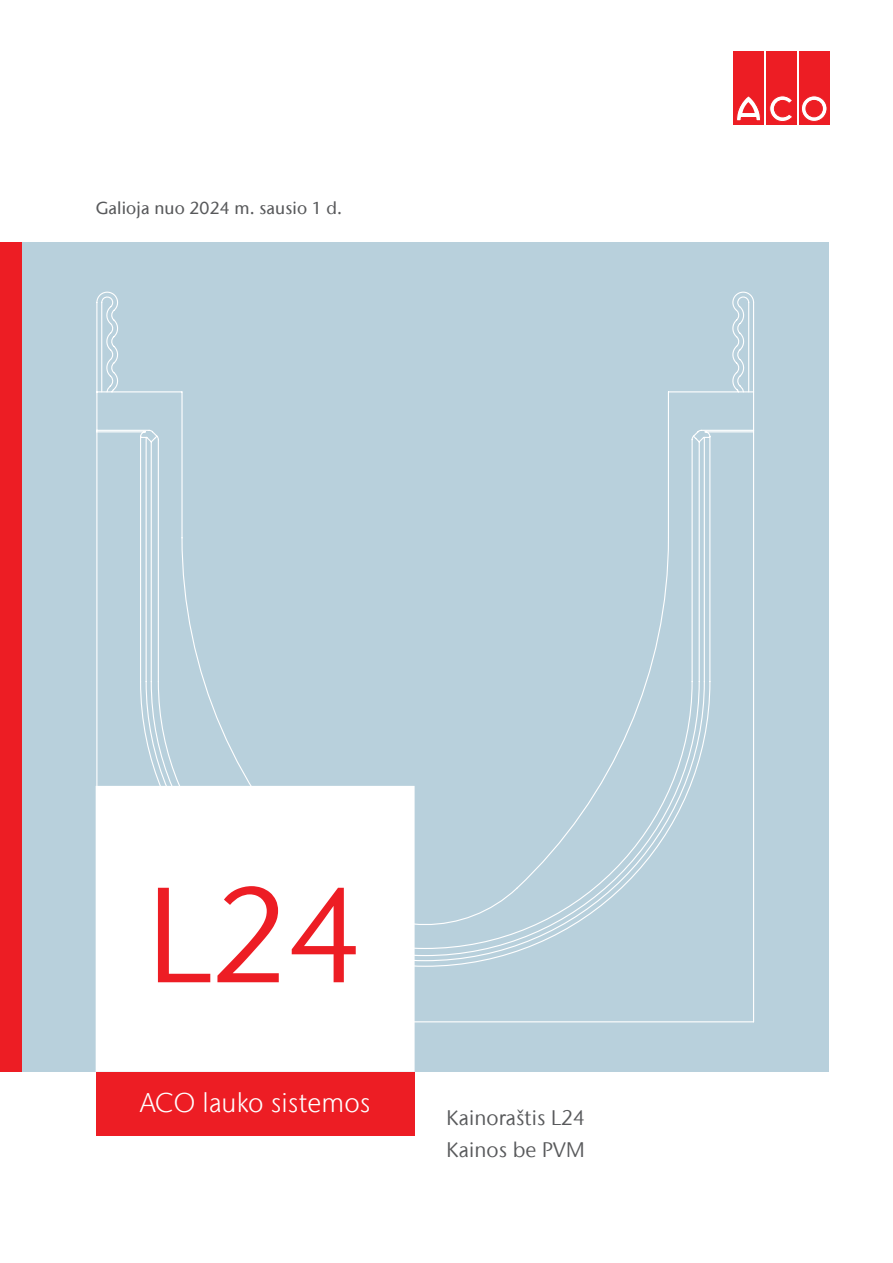
<style>
.page{position:relative;width:893px;height:1263px;background:#fff}
.page>*{position:absolute;margin:0;border:0;box-sizing:border-box;transform-origin:0 0}
.t1{font:135px "Stone Sans IIITC Com";color:#ed1d24}
.t2{font:300 27px "Stone Sans IIITC Com";letter-spacing:.005em;color:#fff}
.t3{font:21px/31.5px "Stone Sans IIITC Com";letter-spacing:.005em;color:#58595b}
.t4{font:500 17.25px "Stone Sans IIITC Com";letter-spacing:.01em;color:#58595b}
</style>
<div class="page">
<div style="left:21px;top:242px;width:808px;height:829px;background:#b8d0dc"></div>
<svg style="left:95px;top:291px;width:660px;height:732px"></svg>
<div style="left:733px;top:51px;width:31px;height:73px;background:#ed1d24"></div>
<svg style="left:736px;top:96px;width:25px;height:25px"></svg>
<div style="left:766px;top:51px;width:30px;height:73px;background:#ed1d24"></div>
<svg style="left:769px;top:96px;width:23px;height:26px"></svg>
<div style="left:799px;top:51px;width:30px;height:73px;background:#ed1d24"></div>
<svg style="left:801px;top:96px;width:26px;height:25px"></svg>
<div style="left:801px;top:96px;width:26px;height:25px;border:1px solid #ed1d24;border-radius:50%"></div>
<div style="left:806px;top:100px;width:16px;height:17px;background:#ed1d24;border-radius:50%"></div>
<div style="left:806px;top:100px;width:16px;height:17px;border:1px solid #ed1d24;border-radius:50%"></div>
<div style="left:96px;top:786px;width:319px;height:286px;background:#fff"></div>
<div style="left:96px;top:1071px;width:319px;height:64px;background:#ed1d24"></div>
<div style="left:0;top:242px;width:21px;height:829px;background:#ed1d24"></div>
<p class="t4" style="left:96px;top:197px;width:248px">Galioja nuo 2024 m. sausio 1 d.</p>
<h1 class="t1" style="left:147px;top:851px;width:218px">L24</h1>
<p class="t2" style="left:140px;top:1086px;width:232px">ACO lauko sistemos</p>
<p class="t3" style="left:446px;top:1102px;width:140px">Kainoraštis L24<br>Kainos be PVM</p>
</div>
